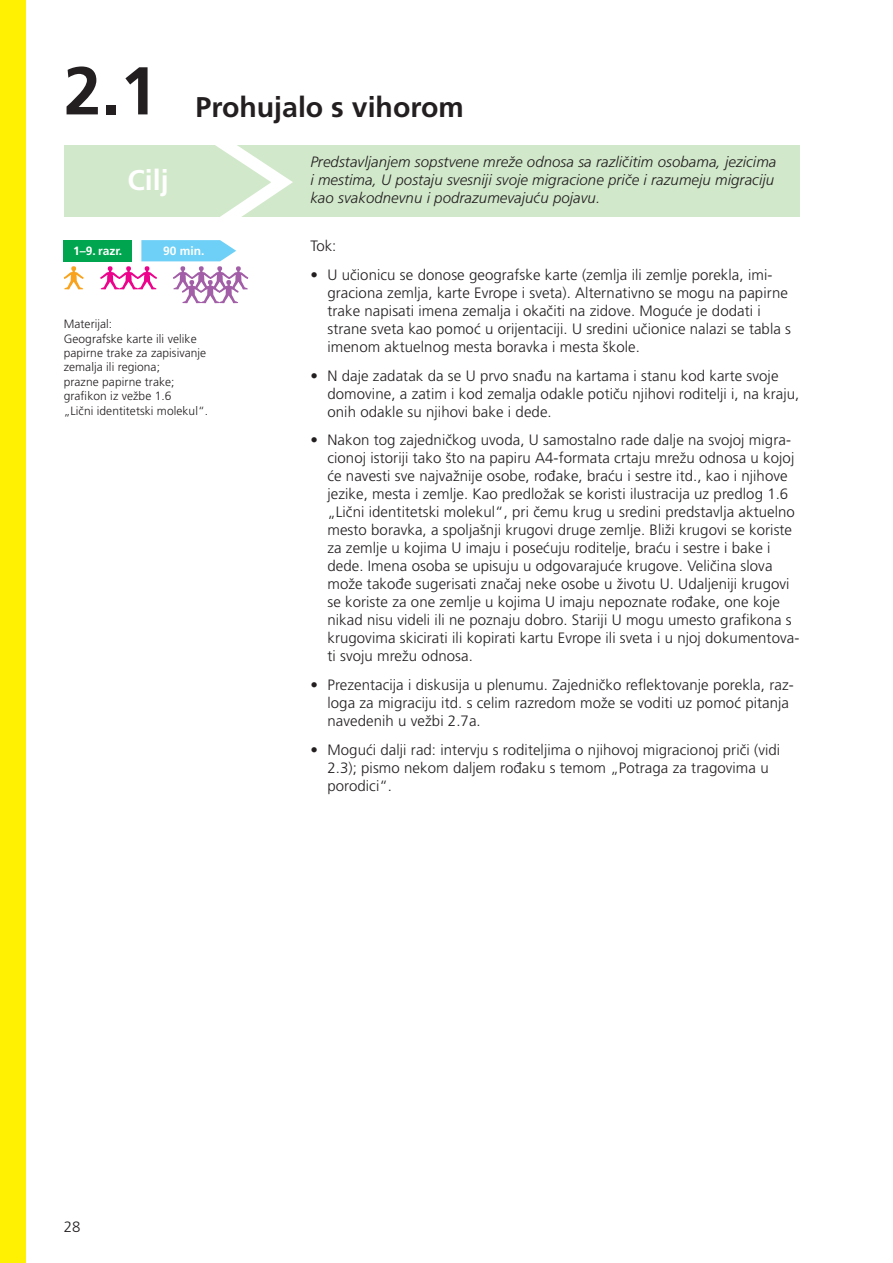
<style>
.page{position:relative;width:893px;height:1263px;background:#fff}
.page>*{position:absolute;margin:0;border:0;box-sizing:border-box;transform-origin:0 0}
.t1{font:700 67.5px "Frutiger LT Pro";color:#231f20}
.t2{font:700 28.5px "Frutiger LT Pro";color:#231f20}
.t3{font:700 28.5px "Frutiger LT Pro";color:#fff}
.t4{font:300 15px/18px "Frutiger LT Pro";letter-spacing:.005em;color:#231f20}
.t5{font:italic 300 15px/18px "Frutiger LT Pro";letter-spacing:.005em;color:#231f20}
.t6{font:300 12px/14.4px "Frutiger LT Pro";letter-spacing:.005em;color:#231f20}
.t7{font:700 12px "Frutiger LT Pro";color:#fff}
</style>
<div class="page">
<div style="left:64px;top:145px;width:735px;height:71px;background:#d1e8ca"></div>
<svg style="left:64px;top:266px;width:20px;height:23px"></svg>
<svg style="left:100px;top:145px;width:204px;height:158px"></svg>
<div style="left:64px;top:240px;width:68px;height:21px;background:#00a54f"></div>
<div style="left:0;top:0;width:26px;height:1263px;background:#fff101"></div>
<h1 class="t1" style="left:64px;top:51px;width:95px">2.1</h1>
<h2 class="t3" style="left:128px;top:163px;width:43px">Cilj</h2>
<h2 class="t2" style="left:196px;top:90px;width:270px">Prohujalo s vihorom</h2>
<p class="t5" style="left:310px;top:153px;width:467px">Predstavljanjem sopstvene mreže odnosa sa različitim osobama, jezicima i mestima, U postaju svesniji svoje migracione priče i razumeju migraciju kao svakodnevnu i podrazumevajuću pojavu.</p>
<p class="t7" style="left:73px;top:244px;width:51px">1–9. razr.</p>
<p class="t7" style="left:163px;top:244px;width:43px">90 min.</p>
<p class="t6" style="left:64px;top:317px;width:146px">Materijal:<br>Geografske karte ili velike papirne trake za zapisivanje zemalja ili regiona;<br>prazne papirne trake; grafikon iz vežbe 1.6<br>„Lični identitetski molekul“.</p>
<p class="t4" style="left:310px;top:237px;width:28px">Tok:</p>
<p class="t4" style="left:327px;top:266px;width:465px;text-indent:-17px">• U učionicu se donose geografske karte (zemlja ili zemlje porekla, imi&shy;graciona zemlja, karte Evrope i sveta). Alternativno se mogu na papirne trake napisati imena zemalja i okačiti na zidove. Moguće je dodati i strane sveta kao pomoć u orijentaciji. U sredini učionice nalazi se tabla s imenom aktuelnog mesta boravka i mesta škole.</p>
<p class="t4" style="left:327px;top:367px;width:473px;text-indent:-17px">• N daje zadatak da se U prvo snađu na kartama i stanu kod karte svoje domovine, a zatim i kod zemalja odakle potiču njihovi roditelji i, na kraju, onih odakle su njihovi bake i dede.</p>
<p class="t4" style="left:327px;top:431px;width:473px;text-indent:-17px">• Nakon tog zajedničkog uvoda, U samostalno rade dalje na svojoj migra&shy;cionoj istoriji tako što na papiru A4-formata crtaju mrežu odnosa u kojoj će navesti sve najvažnije osobe, rođake, braću i sestre itd., kao i njihove jezike, mesta i zemlje. Kao predložak se koristi ilustracija uz predlog 1.6 „Lični identitetski molekul“, pri čemu krug u sredini predstavlja aktuelno mesto boravka, a spoljašnji krugovi druge zemlje. Bliži krugovi se koriste za zemlje u kojima U imaju i posećuju roditelje, braću i sestre i bake i dede. Imena osoba se upisuju u odgovarajuće krugove. Veličina slova može takođe sugerisati značaj neke osobe u životu U. Udaljeniji krugovi se koriste za one zemlje u kojima U imaju nepoznate rođake, one koje nikad nisu videli ili ne poznaju dobro. Stariji U mogu umesto grafikona s krugovima skicirati ili kopirati kartu Evrope ili sveta i u njoj dokumentova&shy;ti svoju mrežu odnosa.</p>
<p class="t4" style="left:327px;top:676px;width:468px;text-indent:-17px">• Prezentacija i diskusija u plenumu. Zajedničko reflektovanje porekla, raz&shy;loga za migraciju itd. s celim razredom može se voditi uz pomoć pitanja navedenih u vežbi 2.7a.</p>
<p class="t4" style="left:327px;top:740px;width:454px;text-indent:-17px">• Mogući dalji rad: intervju s roditeljima o njihovoj migracionoj priči (vidi<br>2.3); pismo nekom daljem rođaku s temom „Potraga za tragovima u porodici“.</p>
<p class="t4" style="left:64px;top:1217px;width:18px">28</p>
</div>
